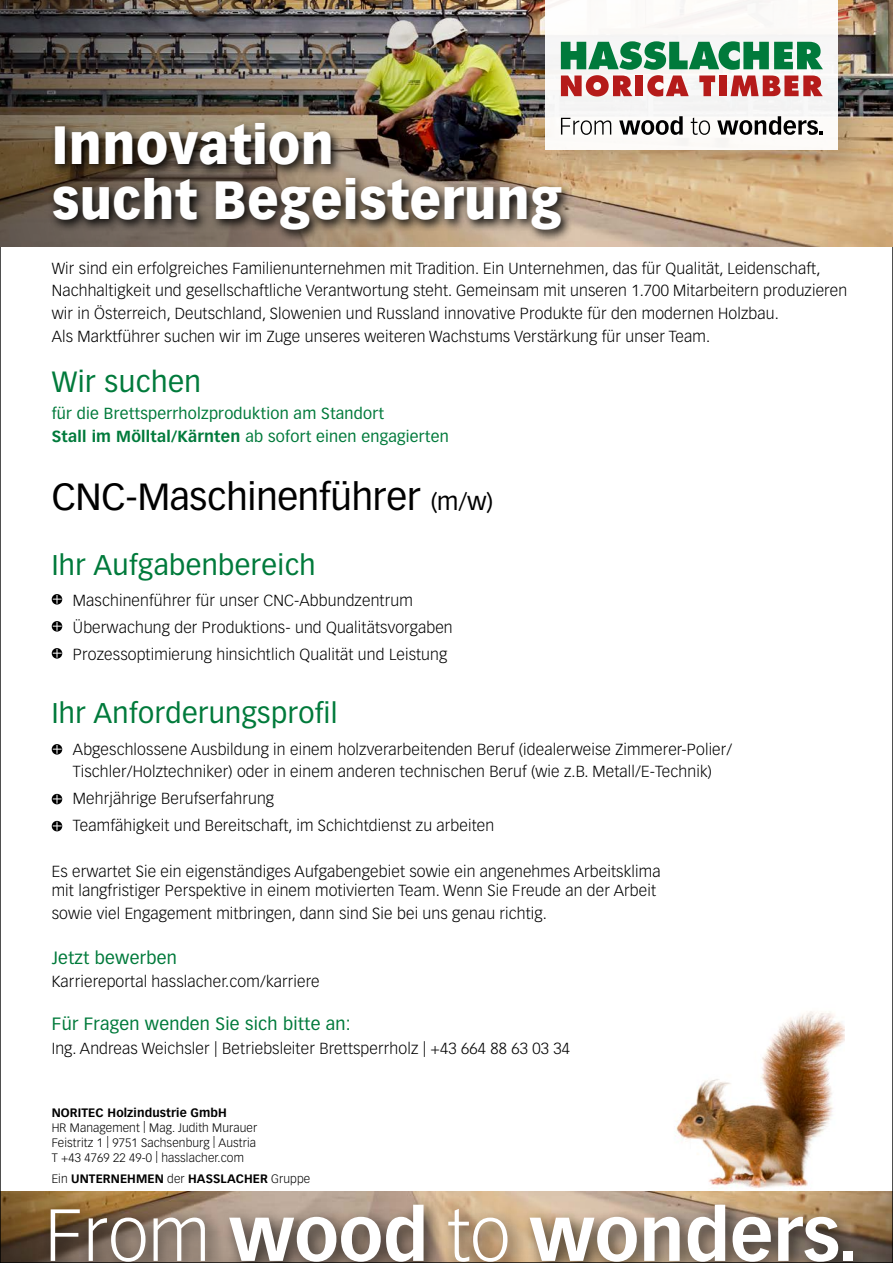
<style>
.page{position:relative;width:893px;height:1263px;background:#fff}
.page>*{position:absolute;margin:0;border:0;box-sizing:border-box;transform-origin:0 0}
.t1{font:900 52.8px/55.1px "Vectora LT Std";letter-spacing:.01em;color:#fff;scale:.94 1}
.t2{font:37.2px "Vectora LT Std";letter-spacing:-.005em;color:#000}
.t3{font:28.8px "Vectora LT Std";letter-spacing:.015em;color:#007a3b}
.t4{font:28.05px "Vectora LT Std";letter-spacing:.015em;color:#007a3b}
.t5{font:17.55px "Vectora LT Std";letter-spacing:.015em;color:#007a3b}
.t6{font:300 15.75px/22.8px "Vectora LT Std";letter-spacing:.01em;color:#000}
.t7{font:15.75px/22.8px "Vectora LT Std";letter-spacing:.015em;color:#007a3b}
.t8{font:300 12px/15px "Vectora LT Std";letter-spacing:.01em;color:#000;text-align:justify}
.t9{font:700 12px "Vectora LT Std";letter-spacing:.01em;color:#000}
.s1{font-weight:700}
.s2{font-size:24px}
.s3{font-weight:300}
</style>
<div class="page">
<img style="left:639px;top:1011px;width:206px;height:181px">
<svg style="left:52px;top:594px;width:10px;height:11px"></svg>
<svg style="left:53px;top:595px;width:9px;height:9px"></svg>
<svg style="left:52px;top:621px;width:10px;height:11px"></svg>
<svg style="left:53px;top:622px;width:9px;height:9px"></svg>
<svg style="left:52px;top:648px;width:10px;height:11px"></svg>
<svg style="left:53px;top:649px;width:9px;height:9px"></svg>
<svg style="left:52px;top:744px;width:10px;height:11px"></svg>
<svg style="left:53px;top:745px;width:9px;height:9px"></svg>
<svg style="left:52px;top:794px;width:10px;height:10px"></svg>
<svg style="left:53px;top:795px;width:9px;height:8px"></svg>
<svg style="left:52px;top:821px;width:10px;height:10px"></svg>
<svg style="left:53px;top:822px;width:9px;height:8px"></svg>
<img style="left:2px;top:1192px;width:889px;height:69px">
<div style="left:41px;top:1196px;width:831px;height:67px;background:#000;opacity:.75"></div>
<svg style="left:51px;top:1209px;width:29px;height:52px"></svg>
<svg style="left:89px;top:1217px;width:57px;height:44px"></svg>
<svg style="left:154px;top:1217px;width:51px;height:44px"></svg>
<svg style="left:229px;top:1205px;width:195px;height:56px"></svg>
<svg style="left:448px;top:1209px;width:59px;height:52px"></svg>
<svg style="left:530px;top:1217px;width:107px;height:44px"></svg>
<svg style="left:644px;top:1217px;width:36px;height:44px"></svg>
<svg style="left:688px;top:1205px;width:37px;height:56px"></svg>
<svg style="left:733px;top:1217px;width:38px;height:44px"></svg>
<svg style="left:778px;top:1217px;width:60px;height:44px"></svg>
<div style="left:843px;top:1251px;width:10px;height:10px;background:#fff"></div>
<img style="left:583px;top:0;width:310px;height:246px">
<img style="left:0;top:0;width:583px;height:246px">
<svg style="left:48px;top:117px;width:526px;height:126px;background:#615446"></svg>
<div style="left:528px;top:0;width:353px;height:193px;background:#000;opacity:.2"></div>
<div style="left:546px;top:0;width:292px;height:150px;background:#fbf9f7"></div>
<svg style="left:561px;top:41px;width:262px;height:56px"></svg>
<svg style="left:561px;top:118px;width:50px;height:17px"></svg>
<svg style="left:619px;top:116px;width:64px;height:19px"></svg>
<svg style="left:691px;top:118px;width:19px;height:17px"></svg>
<svg style="left:717px;top:116px;width:106px;height:19px"></svg>
<h1 class="t1" style="left:52px;top:117px;width:544px">Innovation<br>sucht Begeisterung</h1>
<p class="t6" style="left:52px;top:257px;width:797px">Wir sind ein erfolgreiches Familienunternehmen mit Tradition. Ein Unternehmen, das für Qualität, Leidenschaft, Nachhaltigkeit und gesellschaftliche Verantwortung steht. Gemeinsam mit unseren 1.700 Mitarbeitern produzieren wir in Österreich, Deutschland, Slowenien und Russland innovative Produkte für den modernen Holzbau.<br>Als Marktführer suchen wir im Zuge unseres weiteren Wachstums Verstärkung für unser Team.</p>
<h3 class="t3" style="left:52px;top:365px;width:151px">Wir suchen</h3>
<p class="t7" style="left:52px;top:403px;width:398px">für die Brettsperrholzproduktion am Standort<br><span class="s1">Stall im Mölltal/Kärnten</span> ab sofort einen engagierten</p>
<h2 class="t2" style="left:52px;top:475px;width:443px">CNC-Maschinenführer <span class="s2">(m/w)</span></h2>
<h3 class="t4" style="left:52px;top:548px;width:265px">Ihr Aufgabenbereich</h3>
<p class="t6" style="left:73px;top:587px;width:381px;line-height:27px">Maschinenführer für unser CNC-Abbundzentrum<br>Überwachung der Produktions- und Qualitätsvorgaben<br>Prozessoptimierung hinsichtlich Qualität und Leistung</p>
<h3 class="t4" style="left:52px;top:697px;width:288px">Ihr Anforderungsprofil</h3>
<p class="t6" style="left:73px;top:738px;width:661px">Abgeschlossene Ausbildung in einem holzverarbeitenden Beruf (idealerweise Zimmerer-Polier/<br>Tischler/Holztechniker) oder in einem anderen technischen Beruf (wie z.B. Metall/E-Technik)</p>
<p class="t6" style="left:73px;top:785px;width:423px;line-height:27px">Mehrjährige Berufserfahrung<br>Teamfähigkeit und Bereitschaft, im Schichtdienst zu arbeiten</p>
<p class="t6" style="left:52px;top:862px;width:610px;line-height:19.5px">Es erwartet Sie ein eigenständiges Aufgabengebiet sowie ein angenehmes Arbeitsklima mit langfristiger Perspektive in einem motivierten Team. Wenn Sie Freude an der Arbeit</p>
<p class="t6" style="left:52px;top:902px;width:497px">sowie viel Engagement mitbringen, dann sind Sie bei uns genau richtig.</p>
<p class="t5" style="left:52px;top:948px;width:127px">Jetzt bewerben</p>
<p class="t6" style="left:52px;top:970px;width:269px">Karriereportal hasslacher.com/karriere</p>
<p class="t5" style="left:52px;top:1014px;width:300px">Für Fragen wenden Sie sich bitte an:</p>
<p class="t6" style="left:52px;top:1037px;width:520px">Ing. Andreas Weichsler | Betriebsleiter Brettsperrholz | +43 664 88 63 03 34</p>
<p class="t9" style="left:52px;top:1105px;width:177px">NORITEC Holzindustrie GmbH</p>
<p class="t8" style="left:52px;top:1120px;width:207px">HR Management | Mag. Judith Murauer Feistritz 1 | 9751 Sachsenburg | Austria T +43 4769 22 49-0 | hasslacher.com</p>
<p class="t9" style="left:52px;top:1171px;width:260px"><span class="s3">Ein</span> UNTERNEHMEN <span class="s3">der</span> HASSLACHER <span class="s3">Gruppe</span></p>
</div>
